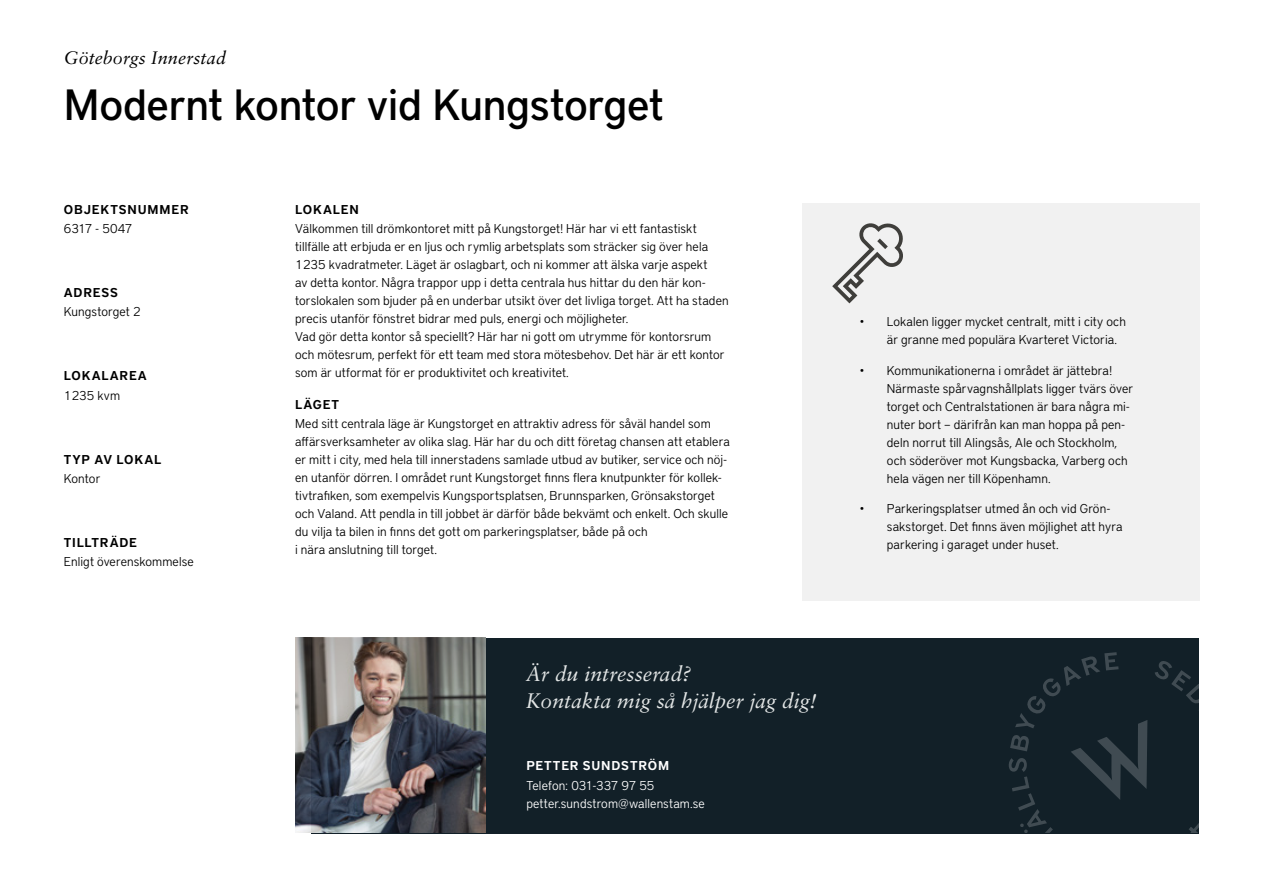
<style>
.page{position:relative;width:1263px;height:893px;background:#fff}
.page>*{position:absolute;margin:0;border:0;box-sizing:border-box;transform-origin:0 0}
.t1{font:500 43.5px "District Pro";letter-spacing:-.01em;color:#000}
.t2{font:italic 21px/27px "Sabon LT Pro";color:#e3e6e6}
.t3{font:italic 18px "Sabon LT Pro";letter-spacing:.005em;color:#000}
.t4{font:300 12.75px/18px "District Pro";letter-spacing:.01em;color:#000}
.t5{font:600 12.75px "District Pro";letter-spacing:.065em;color:#000}
.t6{font:300 12.75px/18px "District Pro";letter-spacing:.005em;color:#fff}
.t7{font:600 12.75px "District Pro";letter-spacing:.065em;color:#fff}
.t8{font:300 12.75px "District Pro";letter-spacing:-.015em;color:#000}
</style>
<div class="page">
<div style="left:802px;top:204px;width:397px;height:397px;background:#f1f1f1"></div>
<svg style="left:833px;top:223px;width:70px;height:80px"></svg>
<div style="left:311px;top:638px;width:888px;height:195px;background:#122028"></div>
<svg style="left:1155px;top:661px;width:44px;height:43px"></svg>
<svg style="left:1189px;top:823px;width:10px;height:10px"></svg>
<svg style="left:1009px;top:652px;width:138px;height:181px"></svg>
<img style="left:295px;top:638px;width:191px;height:195px">
<h3 class="t3" style="left:64px;top:46px;width:164px">Göteborgs Innerstad</h3>
<h1 class="t1" style="left:64px;top:75px;width:602px">Modernt kontor vid Kungstorget</h1>
<p class="t5" style="left:64px;top:200px;width:127px">OBJEKTSNUMMER</p>
<p class="t5" style="left:295px;top:200px;width:65px">LOKALEN</p>
<p class="t8" style="left:64px;top:219px;width:70px">6317 - 5047</p>
<p class="t4" style="left:295px;top:219px;width:435px">Välkommen till drömkontoret mitt på Kungstorget! Här har vi ett fantastiskt tillfälle att erbjuda er en ljus och rymlig arbetsplats som sträcker sig över hela 1235 kvadratmeter. Läget är oslagbart, och ni kommer att älska varje aspekt<br>av detta kontor. Några trappor upp i detta centrala hus hittar du den här kon&shy;torslokalen som bjuder på en underbar utsikt över det livliga torget. Att ha staden precis utanför fönstret bidrar med puls, energi och möjligheter.<br>Vad gör detta kontor så speciellt? Här har ni gott om utrymme för kontorsrum och mötesrum, perfekt för ett team med stora mötesbehov. Det här är ett kontor som är utformat för er produktivitet och kreativitet.</p>
<p class="t4" style="left:295px;top:414px;width:436px">Med sitt centrala läge är Kungstorget en attraktiv adress för såväl handel som affärsverksamheter av olika slag. Här har du och ditt företag chansen att etablera er mitt i city, med hela till innerstadens samlade utbud av butiker, service och nöj&shy;en utanför dörren. I området runt Kungstorget finns flera knutpunkter för kollek&shy;tivtrafiken, som exempelvis Kungsportsplatsen, Brunnsparken, Grönsakstorget och Valand. Att pendla in till jobbet är därför både bekvämt och enkelt. Och skulle du vilja ta bilen in finns det gott om parkeringsplatser, både på och<br>i nära anslutning till torget.</p>
<p class="t5" style="left:64px;top:284px;width:56px">ADRESS</p>
<p class="t4" style="left:64px;top:302px;width:78px">Kungstorget 2</p>
<p class="t5" style="left:64px;top:367px;width:85px">LOKALAREA</p>
<p class="t4" style="left:64px;top:385px;width:58px">1235 kvm</p>
<p class="t5" style="left:295px;top:396px;width:45px">LÄGET</p>
<p class="t5" style="left:64px;top:450px;width:99px">TYP AV LOKAL</p>
<p class="t4" style="left:64px;top:469px;width:38px">Kontor</p>
<p class="t5" style="left:64px;top:534px;width:75px">TILLTRÄDE</p>
<p class="t4" style="left:64px;top:552px;width:131px">Enligt överenskommelse</p>
<h2 class="t2" style="left:526px;top:659px;width:292px">Är du intresserad?<br>Kontakta mig så hjälper jag dig!</h2>
<p class="t7" style="left:526px;top:757px;width:144px">PETTER SUNDSTRÖM</p>
<p class="t6" style="left:526px;top:775px;width:180px">Telefon: 031-337 97 55 petter.sundstrom@wallenstam.se</p>
<p class="t4" style="left:887px;top:311px;width:241px;text-indent:-27px">• Lokalen ligger mycket centralt, mitt i city och är granne med populära Kvarteret Victoria.</p>
<p class="t4" style="left:887px;top:360px;width:248px;text-indent:-27px">• Kommunikationerna i området är jättebra!<br>Närmaste spårvagnshållplats ligger tvärs över torget och Centralstationen är bara några mi&shy;nuter bort – därifrån kan man hoppa på pen&shy;deln norrut till Alingsås, Ale och Stockholm, och söderöver mot Kungsbacka, Varberg och hela vägen ner till Köpenhamn.</p>
<p class="t4" style="left:887px;top:499px;width:237px;text-indent:-27px">• Parkeringsplatser utmed ån och vid Grön&shy;sakstorget. Det finns även möjlighet att hyra parkering i garaget under huset.</p>
</div>
